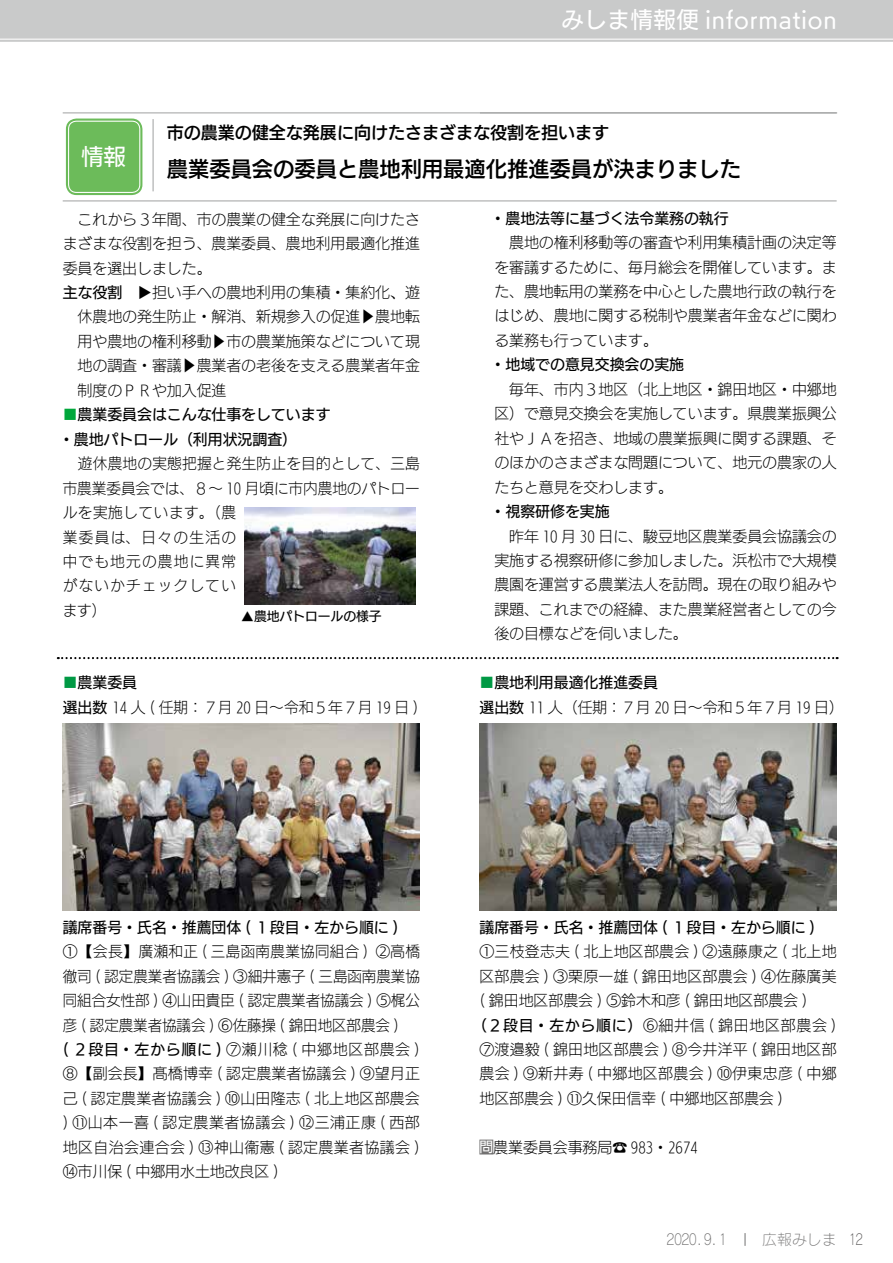
<style>
.page{position:relative;width:893px;height:1263px;background:#fff}
.page>*{position:absolute;margin:0;border:0;box-sizing:border-box;transform-origin:0 0}
.t1{font:22.35px "UD Kakugo Large Pro M";letter-spacing:.03em;color:#fff}
.t2{font:21.3px "UD Kakugo Large Pro DB";color:#000}
.t3{font:16.95px "UD Kakugo Large Pro DB";color:#000}
.t4{font:14.85px/24.5px "UD Kakugo Large Pro L";color:#000;text-align:justify}
.t5{font:14.85px/24.5px "UD Kakugo Large Pr 6 N L";letter-spacing:.01em;color:#000}
.t6{font:14.85px/24.5px "UD Kakugo Large Pro L";letter-spacing:.02em;color:#000}
.t7{font:14.85px/24.5px "UD Kakugo Large Pro M";color:#000}
.t8{font:14.85px "UD Kakugo Large Pro L";letter-spacing:.05em;color:#000}
.t9{font:14.85px "UD Kakugo Large Pro L";letter-spacing:.025em;color:#000}
.t10{font:14.85px "Rodin Cattleya Pro L";color:#727171}
.t11{font:12.75px "UD Kakugo Large Pro M";color:#000}
.s1{font-family:"UD Kakugo Large Pro M"}
.s2{font-family:"UD Mincho Pro L"}
.s3{color:#00a73b}
.s4{font-family:"UD Kakugo Large Pro L";color:#094}
.s5{font-family:"UD Kakugo Large Pro M";font-size:13.8px;color:#fff}
.s6{color:#595757}
</style>
<div class="page">
<svg style="left:0;top:0;width:893px;height:42px;background:#cacbcb"></svg>
<hr style="left:63px;top:113px;width:774px;height:1px;background:#9fa0a0">
<hr style="left:63px;top:201px;width:774px;height:1px;background:#9fa0a0">
<hr style="left:153px;top:119px;width:1px;height:72px;background:#9fa0a0">
<div style="left:66px;top:119px;width:76px;height:76px;background:#6cbb5a;border-radius:11px"></div>
<div style="left:63px;top:115px;width:83px;height:83px;border:1px solid #fff;border-radius:13px"></div>
<div style="left:68px;top:121px;width:72px;height:72px;border:1px solid #fff;border-radius:8px"></div>
<img style="left:63px;top:724px;width:357px;height:186px">
<img style="left:479px;top:724px;width:358px;height:186px">
<div style="left:479px;top:1139px;width:14px;height:15px;background:#727171"></div>
<svg style="left:58px;top:657px;width:780px;height:2px"></svg>
<img style="left:244px;top:507px;width:172px;height:98px">
<svg style="left:745px;top:1233px;width:1px;height:13px"></svg>
<h1 class="t1" style="left:81px;top:139px;width:46px">情報</h1>
<h1 class="t1" style="left:561px;top:2px;width:277px">みしま情報便 information</h1>
<p class="t3" style="left:167px;top:118px;width:444px">市の農業の健全な発展に向けたさまざまな役割を担います</p>
<h2 class="t2" style="left:167px;top:151px;width:576px">農業委員会の委員と農地利用最適化推進委員が決まりました</h2>
<p class="t4" style="left:63px;top:206px;width:359px">　これから３年間、市の農業の健全な発展に向けたさ</p>
<p class="t4" style="left:63px;top:231px;width:359px">まざまな役割を担う、農業委員、農地利用最適化推進</p>
<p class="t4" style="left:63px;top:255px;width:150px">委員を選出しました。</p>
<p class="t4" style="left:63px;top:280px;width:359px"><span class="s1">主な役割　</span>▶担い手への農地利用の集積・集約化<span class="s2">、</span>遊</p>
<p class="t4" style="left:78px;top:304px;width:344px">休農地の発生防止・解消、新規参入の促進<span class="s2">▶</span>農地転</p>
<p class="t4" style="left:78px;top:329px;width:344px">用や農地の権利移動<span class="s2">▶</span>市の農業施策などについて現</p>
<p class="t4" style="left:78px;top:353px;width:344px">地の調査・審議<span class="s2">▶</span>農業者の老後を支える農業者年金</p>
<p class="t4" style="left:78px;top:378px;width:150px">制度のＰＲや加入促進</p>
<p class="t7" style="left:59px;top:402px;width:273px"><span class="s3">■</span>農業委員会はこんな仕事をしています・農地パトロール（利用状況調査）</p>
<p class="t6" style="left:63px;top:451px;width:359px;text-indent:15px">遊休農地の実態把握と発生防止を目的として、三島市農業委員会では、８～ 10 月頃に市内農地のパトロールを実施しています。（農<br>業委員は、日々の生活の<br>中でも地元の農地に異常<br>がないかチェックしてい<br>ます）</p>
<p class="t11" style="left:241px;top:606px;width:142px">▲農地パトロールの様子</p>
<p class="t7" style="left:63px;top:670px;width:76px"><span class="s4">■</span>農業委員</p>
<p class="t4" style="left:63px;top:694px;width:357px"><span class="s1">選出数</span> 14 人 ( 任期：７月 20 日～令和５年７月 19 日 )</p>
<p class="t7" style="left:491px;top:205px;width:240px">・農地法等に基づく法令業務の執行</p>
<p class="t4" style="left:494px;top:230px;width:344px">　農地の権利移動等の審査や利用集積計画の決定等を審議するために、毎月総会を開催しています。また、農地転用の業務を中心とした農地行政の執行をはじめ、農地に関する税制や農業者年金などに関わる業務も行っています。</p>
<p class="t7" style="left:491px;top:352px;width:195px">・地域での意見交換会の実施</p>
<p class="t4" style="left:494px;top:376px;width:344px">　毎年、市内３地区（北上地区・錦田地区・中郷地区）で意見交換会を実施しています。県農業振興公社やＪＡを招き、地域の農業振興に関する課題、そのほかのさまざまな問題について、地元の農家の人たちと意見を交わします。</p>
<p class="t7" style="left:491px;top:499px;width:121px">・視察研修を実施</p>
<p class="t4" style="left:494px;top:523px;width:344px;text-indent:15px">昨年 10 月 30 日に、駿豆地区農業委員会協議会の実施する視察研修に参加しました。浜松市で大規模農園を運営する農業法人を訪問。現在の取り組みや課題、これまでの経緯、また農業経営者としての今後の目標などを伺いました。</p>
<p class="t7" style="left:479px;top:670px;width:180px"><span class="s4">■</span>農地利用最適化推進委員</p>
<p class="t4" style="left:479px;top:694px;width:366px"><span class="s1">選出数</span> 11 人（任期：７月 20 日～令和５年７月 19 日）</p>
<p class="t7" style="left:63px;top:914px;width:337px">議席番号・氏名・推薦団体 ( １段目・左から順に )</p>
<p class="t5" style="left:63px;top:940px;width:374px">①【会長】廣瀬和正 ( 三島函南農業協同組合 ) ②高橋徹司 ( 認定農業者協議会 ) ③細井憲子 ( 三島函南農業協同組合女性部 ) ④山田貴臣 ( 認定農業者協議会 ) ⑤梶公彦 ( 認定農業者協議会 ) ⑥佐藤操 ( 錦田地区部農会 )<br><span class="s1">( ２段目・左から順に )</span> ⑦瀬川稔 ( 中郷地区部農会 )　<br>⑧【副会長】髙橋博幸 ( 認定農業者協議会 ) ⑨望月正己 ( 認定農業者協議会 ) ⑩山田隆志 ( 北上地区部農会<br>) ⑪山本一喜 ( 認定農業者協議会 ) ⑫三浦正康 ( 西部地区自治会連合会 ) ⑬神山衞憲 ( 認定農業者協議会 )　⑭市川保 ( 中郷用水土地改良区 )</p>
<p class="t7" style="left:479px;top:914px;width:337px">議席番号・氏名・推薦団体 ( １段目・左から順に )</p>
<p class="t6" style="left:479px;top:939px;width:359px">①三枝登志夫 ( 北上地区部農会 ) ②遠藤康之 ( 北上地</p>
<p class="t6" style="left:479px;top:963px;width:359px">区部農会 ) ③栗原一雄 ( 錦田地区部農会 ) ④佐藤廣美</p>
<p class="t4" style="left:479px;top:988px;width:330px">( 錦田地区部農会 ) ⑤鈴木和彦 ( 錦田地区部農会 )</p>
<p class="t8" style="left:472px;top:1013px;width:381px"><span class="s1">（２段目・左から順に）</span>⑥細井信 ( 錦田地区部農会 )　</p>
<p class="t6" style="left:479px;top:1037px;width:359px">⑦渡邉毅 ( 錦田地区部農会 ) ⑧今井洋平 ( 錦田地区部</p>
<p class="t9" style="left:479px;top:1062px;width:359px">農会 ) ⑨新井寿 ( 中郷地区部農会 ) ⑩伊東忠彦 ( 中郷</p>
<p class="t4" style="left:479px;top:1085px;width:305px">地区部農会 ) ⑪久保田信幸 ( 中郷地区部農会 )</p>
<p class="t4" style="left:479px;top:1134px;width:220px"><span class="s5">問</span>農業委員会事務局☎ 983・2674</p>
<p class="t10" style="left:667px;top:1230px;width:61px">２０２０．9．1</p>
<p class="t10" style="left:762px;top:1230px;width:102px">広報みしま <span class="s6">12</span></p>
</div>
